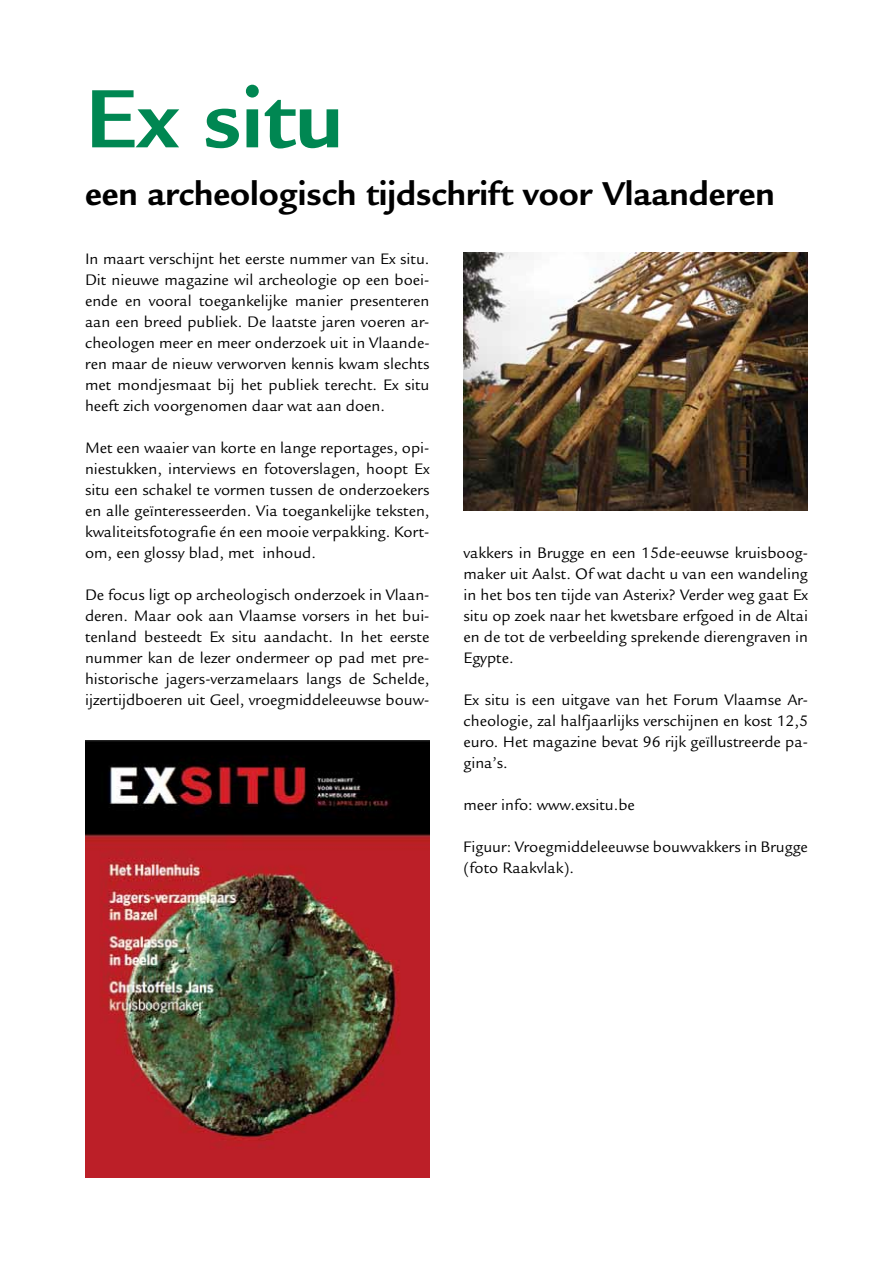
<style>
.page{position:relative;width:893px;height:1263px;background:#fff}
.page>*{position:absolute;margin:0;border:0;box-sizing:border-box;transform-origin:0 0}
.t1{font:700 90px "Legacy Sans Std";color:#008752}
.t2{font:700 36px "Legacy Sans Std";color:#000}
.t3{font:16.5px/21px "Legacy Sans Std";color:#000;text-align:justify}
</style>
<div class="page">
<img style="left:85px;top:740px;width:344px;height:438px">
<img style="left:463px;top:252px;width:345px;height:258px">
<h1 class="t1" style="left:85px;top:67px;width:260px">Ex situ</h1>
<h2 class="t2" style="left:85px;top:173px;width:691px">een archeologisch tijdschrift voor Vlaanderen</h2>
<p class="t3" style="left:85px;top:248px;width:346px">In maart verschijnt het eerste nummer van Ex situ.<br>Dit nieuwe magazine wil archeologie op een boei&shy;ende en vooral toegankelijke manier presenteren aan een breed publiek. De laatste jaren voeren ar&shy;cheologen meer en meer onderzoek uit in Vlaande&shy;ren maar de nieuw verworven kennis kwam slechts met mondjesmaat bij het publiek terecht. Ex situ heeft zich voorgenomen daar wat aan doen.</p>
<p class="t3" style="left:85px;top:438px;width:346px">Met een waaier van korte en lange reportages, opi&shy;niestukken, interviews en fotoverslagen, hoopt Ex situ een schakel te vormen tussen de onderzoekers en alle geïnteresseerden. Via toegankelijke teksten, kwaliteitsfotografie én een mooie verpakking. Kort&shy;om, een glossy blad, met inhoud.</p>
<p class="t3" style="left:85px;top:585px;width:346px">De focus ligt op archeologisch onderzoek in Vlaan&shy;deren. Maar ook aan Vlaamse vorsers in het bui&shy;tenland besteedt Ex situ aandacht. In het eerste nummer kan de lezer ondermeer op pad met pre&shy;historische jagers-verzamelaars langs de Schelde, ijzertijdboeren uit Geel, vroegmiddeleeuwse bouw-</p>
<p class="t3" style="left:463px;top:543px;width:346px">vakkers in Brugge en een 15de-eeuwse kruisboog&shy;maker uit Aalst. Of wat dacht u van een wandeling in het bos ten tijde van Asterix? Verder weg gaat Ex situ op zoek naar het kwetsbare erfgoed in de Altai en de tot de verbeelding sprekende dierengraven in Egypte.</p>
<p class="t3" style="left:463px;top:690px;width:346px">Ex situ is een uitgave van het Forum Vlaamse Ar&shy;cheologie, zal halfjaarlijks verschijnen en kost 12,5 euro. Het magazine bevat 96 rijk geïllustreerde pa&shy;gina’s.</p>
<p class="t3" style="left:463px;top:795px;width:173px">meer info: www.exsitu.be</p>
<p class="t3" style="left:463px;top:837px;width:346px">Figuur: Vroegmiddeleeuwse bouwvakkers in Brugge (foto Raakvlak).</p>
</div>
